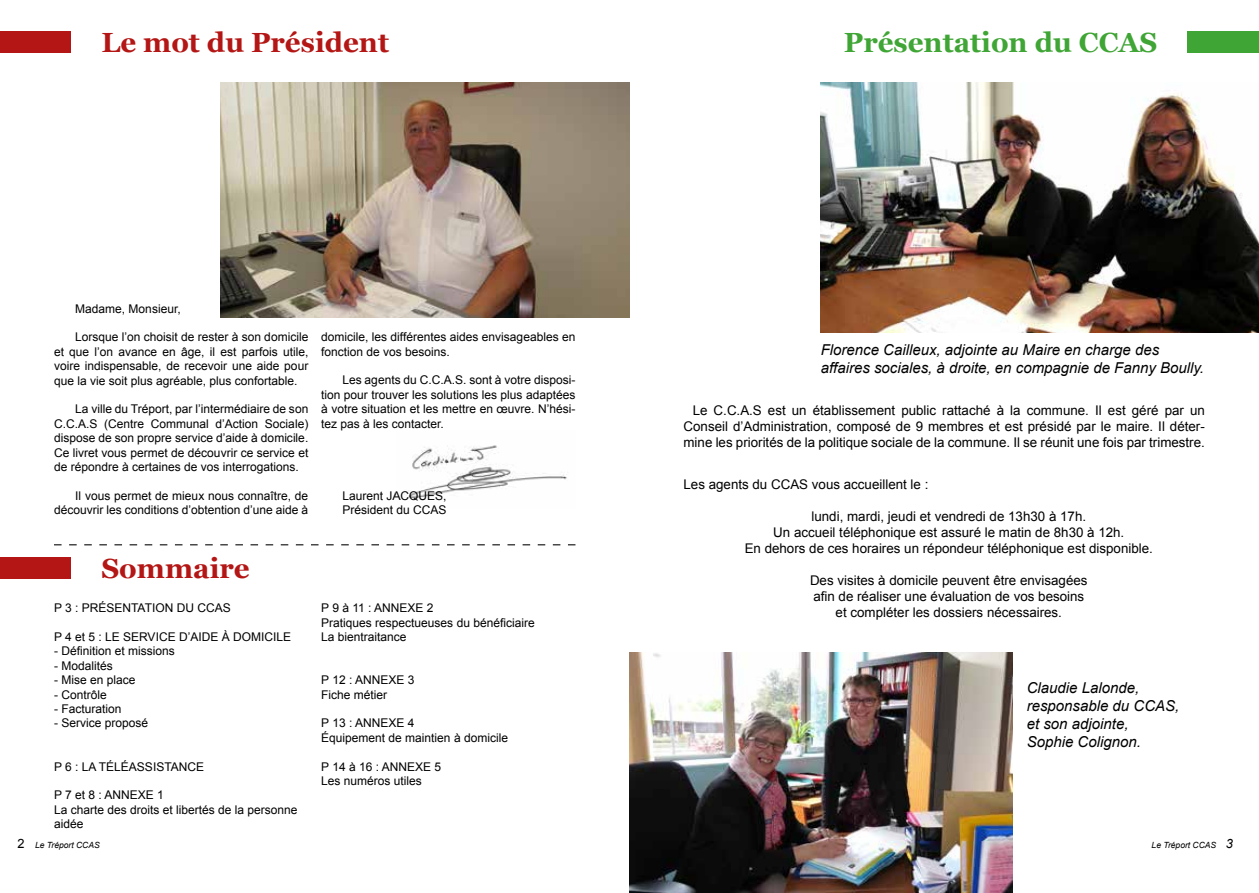
<style>
.page{position:relative;width:1259px;height:893px;background:#fff}
.page>*{position:absolute;margin:0;border:0;box-sizing:border-box;transform-origin:0 0}
.t1{font:700 27.75px "Georgia";color:#b31614}
.t2{font:700 27.75px "Georgia";color:#3fa535}
.t3{font:italic 15px/18px "Arial";color:#000}
.t4{font:13.35px/16px "Arial";color:#000;text-align:center}
.t5{font:12px/14.4px "Arial";color:#000}
.t6{font:italic 8.55px "Arial";color:#000}
.s1{font-style:normal;font-size:12.75px}
.s2{font-size:12.75px}
</style>
<div class="page">
<div style="left:0;top:31px;width:70px;height:21px;background:#b31614"></div>
<img style="left:221px;top:82px;width:408px;height:236px">
<div style="left:1187px;top:31px;width:72px;height:21px;background:#3fa535"></div>
<img style="left:820px;top:82px;width:439px;height:251px">
<img style="left:629px;top:653px;width:383px;height:240px">
<svg style="left:54px;top:544px;width:521px;height:1px"></svg>
<div style="left:0;top:557px;width:70px;height:22px;background:#b31614"></div>
<img style="left:407px;top:445px;width:160px;height:53px">
<h1 class="t1" style="left:101px;top:21px;width:289px">Le mot du Président</h1>
<p class="t5" style="left:75px;top:301px;width:107px">Madame, Monsieur,</p>
<p class="t5" style="left:54px;top:330px;width:256px;text-align:justify;text-indent:21px">Lorsque l’on choisit de rester à son domicile et que l’on avance en âge, il est parfois utile, voire indispensable, de recevoir une aide pour que la vie soit plus agréable, plus confortable.</p>
<p class="t5" style="left:54px;top:402px;width:256px;text-align:justify;text-indent:21px">La ville du Tréport, par l’intermédiaire de son C.C.A.S (Centre Communal d’Action Sociale) dispose de son propre service d’aide à domicile.<br>Ce livret vous permet de découvrir ce service et de répondre à certaines de vos interrogations.</p>
<p class="t5" style="left:54px;top:488px;width:256px;text-align:right">Il vous permet de mieux nous connaître, de découvrir les conditions d’obtention d’une aide à</p>
<p class="t5" style="left:321px;top:330px;width:256px">domicile, les différentes aides envisageables en fonction de vos besoins.</p>
<p class="t5" style="left:321px;top:373px;width:256px;text-align:justify;text-indent:21px">Les agents du C.C.A.S. sont à votre disposi&shy;tion pour trouver les solutions les plus adaptées à votre situation et les mettre en œuvre. N’hési&shy;tez pas à les contacter.</p>
<p class="t5" style="left:342px;top:488px;width:106px">Laurent JACQUES,<br>Président du CCAS</p>
<h1 class="t1" style="left:101px;top:548px;width:150px">Sommaire</h1>
<p class="t5" style="left:54px;top:601px;width:178px">P 3 : PRÉSENTATION DU CCAS</p>
<p class="t5" style="left:54px;top:630px;width:238px">P 4 et 5 : LE SERVICE D’AIDE À DOMICILE</p>
<p class="t5" style="left:54px;top:644px;width:122px">- Définition et missions</p>
<p class="t5" style="left:54px;top:658px;width:60px">- Modalités</p>
<p class="t5" style="left:54px;top:673px;width:83px">- Mise en place</p>
<p class="t5" style="left:54px;top:687px;width:54px">- Contrôle</p>
<p class="t5" style="left:54px;top:702px;width:69px">- Facturation</p>
<p class="t5" style="left:54px;top:716px;width:96px">- Service proposé</p>
<p class="t5" style="left:54px;top:759px;width:152px">P 6 : LA TÉLÉASSISTANCE</p>
<p class="t5" style="left:54px;top:788px;width:245px">P 7 et 8 : ANNEXE 1<br>La charte des droits et libertés de la personne aidée</p>
<p class="t5" style="left:321px;top:601px;width:215px">P 9 à 11 : ANNEXE 2<br>Pratiques respectueuses du bénéficiaire<br>La bientraitance</p>
<p class="t5" style="left:321px;top:673px;width:95px">P 12 : ANNEXE 3<br>Fiche métier</p>
<p class="t5" style="left:321px;top:716px;width:188px">P 13 : ANNEXE 4<br>Équipement de maintien à domicile</p>
<p class="t5" style="left:321px;top:759px;width:121px">P 14 à 16 : ANNEXE 5<br>Les numéros utiles</p>
<h1 class="t2" style="left:844px;top:21px;width:315px">Présentation du CCAS</h1>
<p class="t3" style="left:820px;top:341px;width:385px">Florence Cailleux, adjointe au Maire en charge des affaires sociales, à droite, en compagnie de Fanny Boully.</p>
<p class="t4" style="left:683px;top:402px;width:523px;text-align:justify;text-indent:9px">Le C.C.A.S est un établissement public rattaché à la commune. Il est géré par un Conseil d’Administration, composé de 9 membres et est présidé par le maire. Il déter&shy;mine les priorités de la politique sociale de la commune. Il se réunit une fois par trimestre.</p>
<p class="t4" style="left:683px;top:477px;width:246px">Les agents du CCAS vous accueillent le :</p>
<p class="t4" style="left:744px;top:509px;width:410px">lundi, mardi, jeudi et vendredi de 13h30 à 17h.<br>Un accueil téléphonique est assuré le matin de 8h30 à 12h.<br>En dehors de ces horaires un répondeur téléphonique est disponible.</p>
<p class="t4" style="left:810px;top:573px;width:279px">Des visites à domicile peuvent être envisagées afin de réaliser une évaluation de vos besoins et compléter les dossiers nécessaires.</p>
<p class="t3" style="left:1026px;top:679px;width:154px">Claudie Lalonde, responsable du CCAS, et son adjointe,<br>Sophie Colignon.</p>
<p class="t6" style="left:17px;top:840px;width:84px"><span class="s1">2</span> Le Tréport CCAS</p>
<p class="t6" style="left:1151px;top:840px;width:83px">Le Tréport CCAS <span class="s2">3</span></p>
</div>
